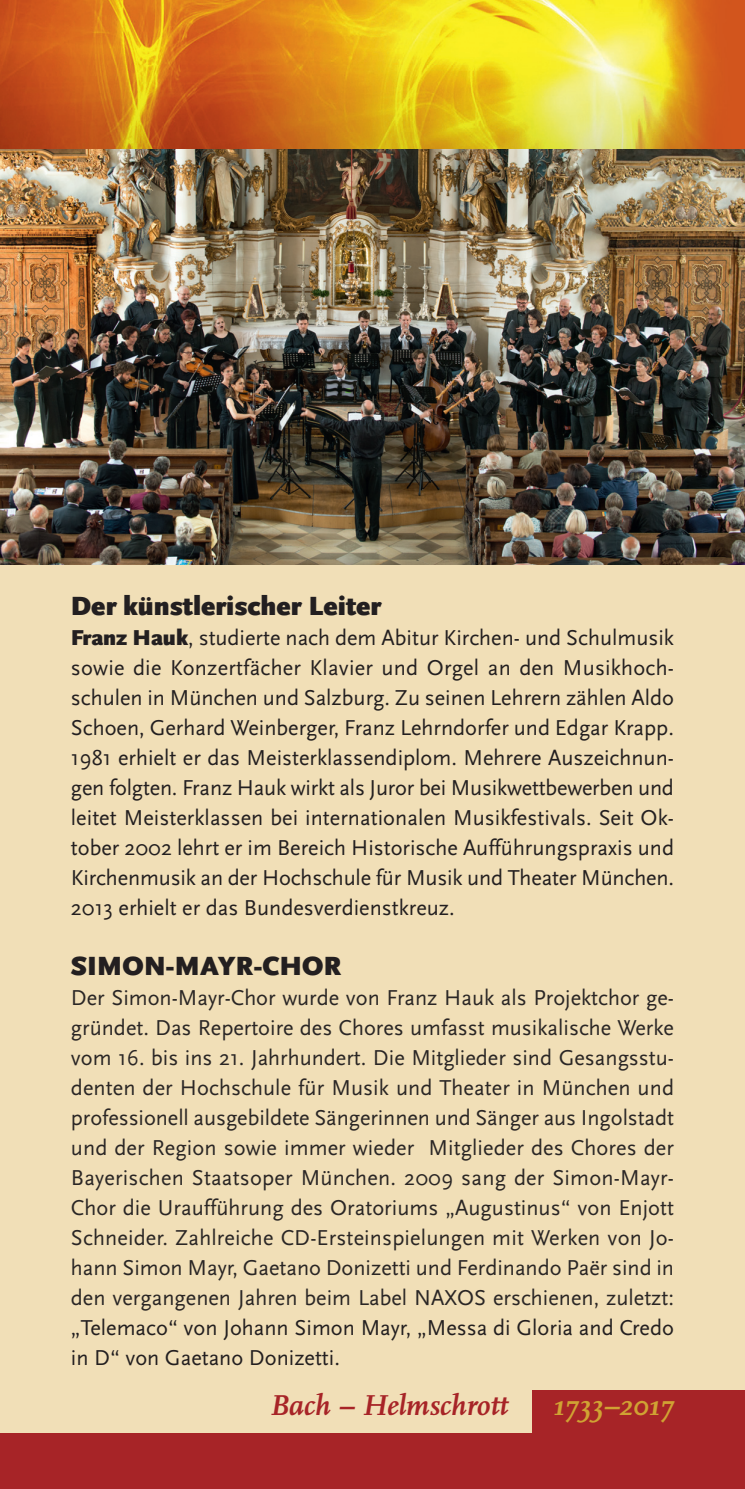
<style>
.page{position:relative;width:745px;height:1489px;background:#fff}
.page>*{position:absolute;margin:0;border:0;box-sizing:border-box;transform-origin:0 0}
.t1{font:italic 700 30px "Scala";color:#a72427}
.t2{font:italic 700 30px "Scala";color:#d0a233}
.t3{font:900 27.5px "Scala Sans Pro";color:#231f20}
.t4{font:22.5px/30px "Scala Sans Pro";color:#231f20;text-align:justify}
.t5{font:22.5px/30px "Scala Sans Pro";color:#2a2625;text-align:justify}
.s1{font-weight:900}
</style>
<div class="page">
<div style="left:0;top:1369px;width:744px;height:119px;background:#a72427"></div>
<div style="left:0;top:0;width:744px;height:1431px;background:#f1dfb7"></div>
<div style="left:531px;top:1390px;width:213px;height:92px;background:#a72427"></div>
<img style="left:0;top:149px;width:744px;height:415px">
<svg style="left:0;top:0;width:744px;height:149px;background:#de9c26"></svg>
<p class="t3" style="left:71px;top:594px;width:311px">Der künstlerischer Leiter</p>
<p class="t4" style="left:71px;top:624px;width:604px"><span class="s1">Franz Hauk</span>, studierte nach dem Abitur Kirchen- und Schulmusik sowie die Konzertfächer Klavier und Orgel an den Musikhoch&shy;schulen in München und Salzburg. Zu seinen Lehrern zählen Aldo Schoen, Gerhard Weinberger, Franz Lehrndorfer und Edgar Krapp.<br>1981 erhielt er das Meisterklassendiplom. Mehrere Auszeichnun&shy;gen folgten. Franz Hauk wirkt als Juror bei Musikwettbewerben und leitet Meisterklassen bei internationalen Musikfestivals. Seit Ok&shy;tober 2002 lehrt er im Bereich Historische Aufführungspraxis und Kirchenmusik an der Hochschule für Musik und Theater München.<br>2013 erhielt er das Bundesverdienstkreuz.</p>
<p class="t3" style="left:71px;top:954px;width:272px">SIMON-MAYR-CHOR</p>
<p class="t5" style="left:71px;top:984px;width:604px">Der Simon-Mayr-Chor wurde von Franz Hauk als Projektchor ge&shy;gründet. Das Repertoire des Chores umfasst musikalische Werke vom 16. bis ins 21. Jahrhundert. Die Mitglieder sind Gesangsstu&shy;denten der Hochschule für Musik und Theater in München und professionell ausgebildete Sängerinnen und Sänger aus Ingolstadt und der Region sowie immer wieder Mitglieder des Chores der Bayerischen Staatsoper München. 2009 sang der Simon-Mayr-Chor die Uraufführung des Oratoriums „Augustinus“ von Enjott Schneider. Zahlreiche CD-Ersteinspielungen mit Werken von Jo&shy;hann Simon Mayr, Gaetano Donizetti und Ferdinando Paër sind in den vergangenen Jahren beim Label NAXOS erschienen, zuletzt:</p>
<p class="t4" style="left:71px;top:1314px;width:604px">„Telemaco“ von Johann Simon Mayr, „Messa di Gloria and Credo in D“ von Gaetano Donizetti.</p>
<h1 class="t1" style="left:269px;top:1388px;width:240px">Bach – Helmschrott</h1>
<h1 class="t2" style="left:553px;top:1388px;width:122px">1733–2017</h1>
</div>
